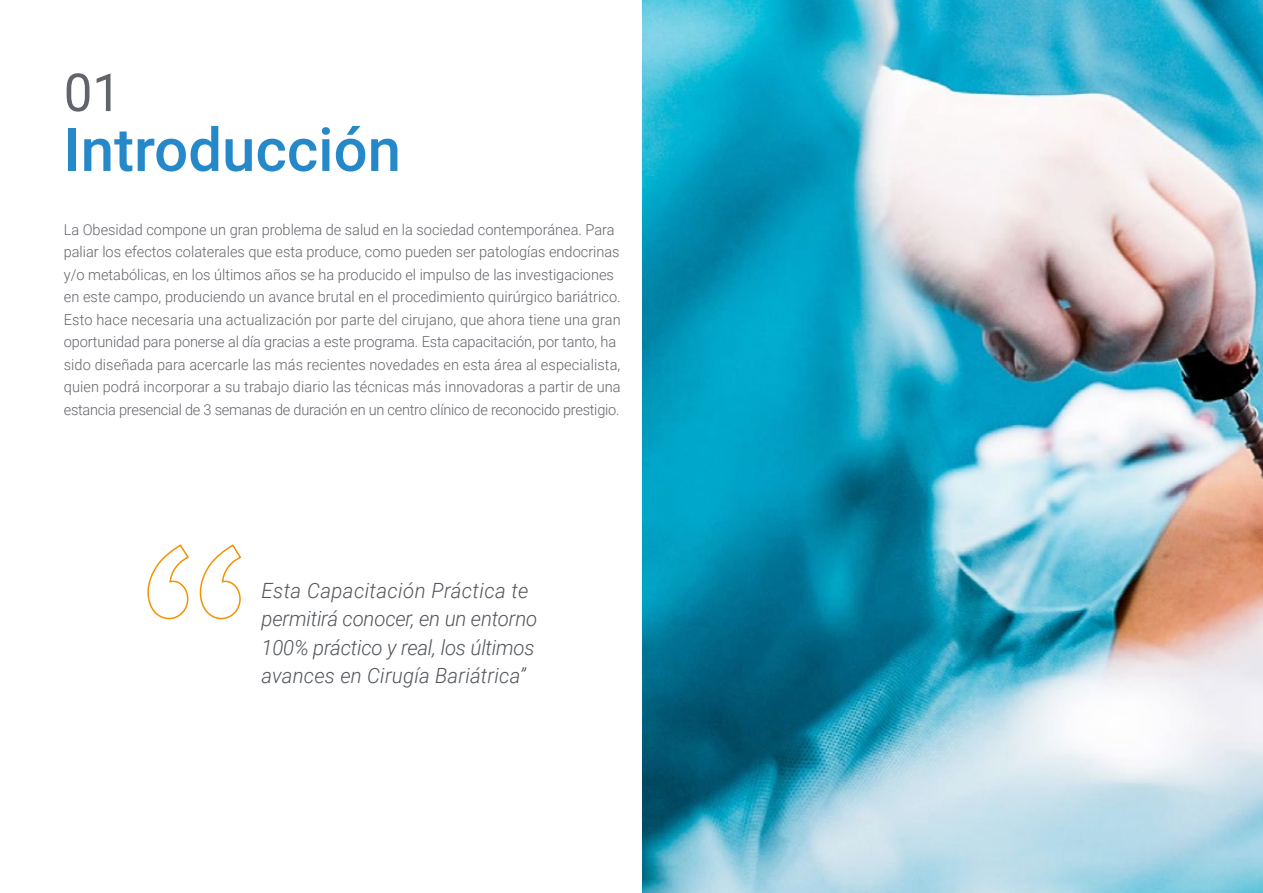
<style>
.page{position:relative;width:1263px;height:893px;background:#fff}
.page>*{position:absolute;margin:0;border:0;box-sizing:border-box;transform-origin:0 0}
.t1{font:500 60px "Roboto";color:#2488c9}
.t2{font:52.5px "Roboto";color:#61646a}
.t3{font:italic 300 21px/28.5px "Roboto";color:#52555b}
.t4{font:300 15px/22.5px "Roboto";color:#61646a}
</style>
<div class="page">
<svg style="left:147px;top:544px;width:95px;height:76px"></svg>
<img style="left:642px;top:0;width:621px;height:893px">
<h2 class="t2" style="left:64px;top:56px;width:59px">01</h2>
<h1 class="t1" style="left:64px;top:108px;width:339px">Introducción</h1>
<p class="t4" style="left:64px;top:217px;width:559px">La Obesidad compone un gran problema de salud en la sociedad contemporánea. Para paliar los efectos colaterales que esta produce, como pueden ser patologías endocrinas y/o metabólicas, en los últimos años se ha producido el impulso de las investigaciones en este campo, produciendo un avance brutal en el procedimiento quirúrgico bariátrico.<br>Esto hace necesaria una actualización por parte del cirujano, que ahora tiene una gran oportunidad para ponerse al día gracias a este programa. Esta capacitación, por tanto, ha sido diseñada para acercarle las más recientes novedades en esta área al especialista, quien podrá incorporar a su trabajo diario las técnicas más innovadoras a partir de una estancia presencial de 3 semanas de duración en un centro clínico de reconocido prestigio.</p>
<h3 class="t3" style="left:262px;top:575px;width:277px">Esta Capacitación Práctica te permitirá conocer, en un entorno<br>100% práctico y real, los últimos avances en Cirugía Bariátrica”</h3>
</div>
